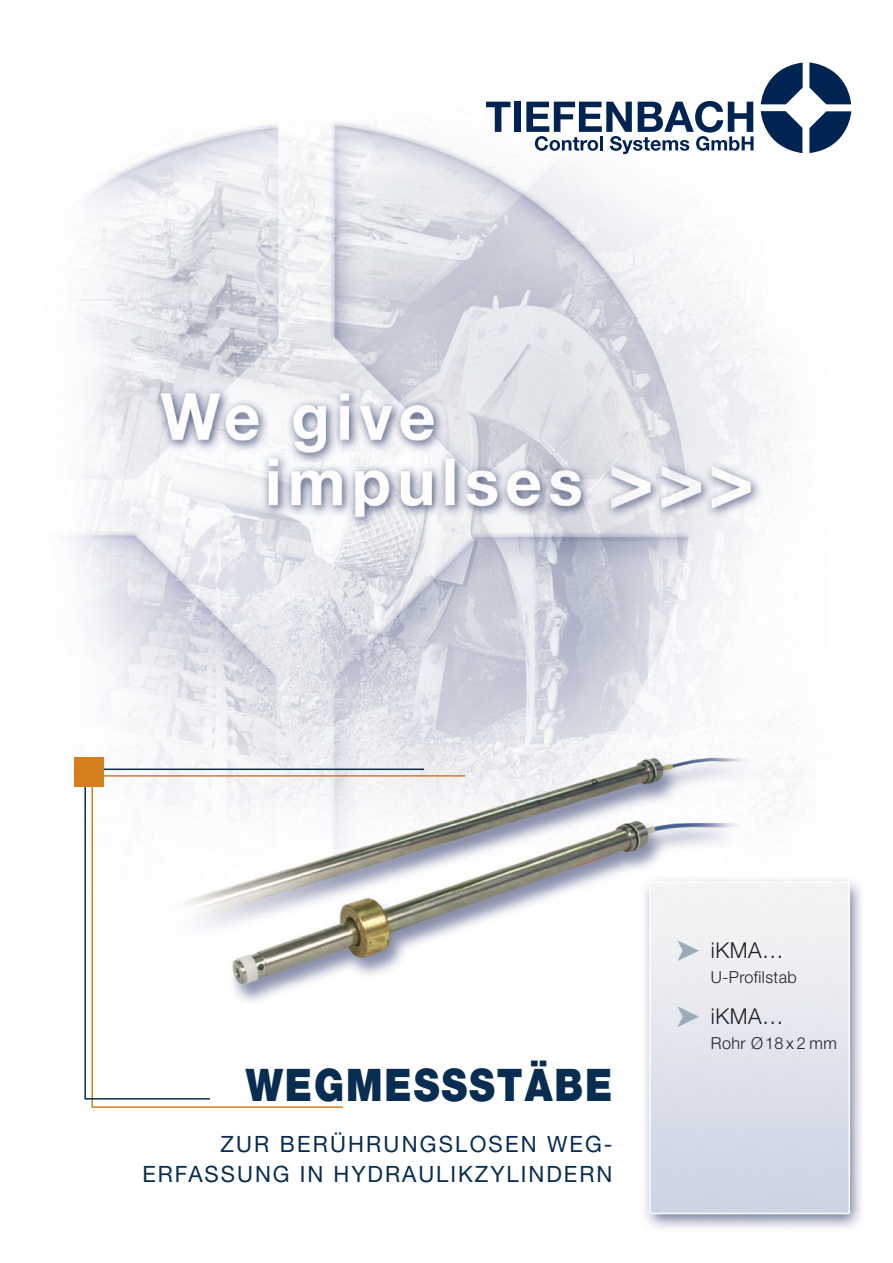
<style>
.page{position:relative;width:893px;height:1263px;background:#fff}
.page>*{position:absolute;margin:0;border:0;box-sizing:border-box;transform-origin:0 0}
.t1{font:900 45px "Helvetica Neue";letter-spacing:.05em;color:#082d51;scale:.86 1}
.t2{font:22.5px/30px "Helvetica Neue";letter-spacing:.09em;color:#082d51;text-align:right}
.t3{font:300 21.9px "Helvetica Neue";letter-spacing:.025em;color:#201e21}
.t4{font:300 16.5px "Helvetica Neue";letter-spacing:.025em;color:#201e21}
.s1{color:#9cabb9}
</style>
<div class="page">
<img style="left:72px;top:62px;width:789px;height:1166px">
<svg style="left:761px;top:63px;width:42px;height:41px"></svg>
<svg style="left:809px;top:111px;width:42px;height:42px"></svg>
<svg style="left:809px;top:62px;width:42px;height:42px"></svg>
<svg style="left:761px;top:111px;width:41px;height:42px"></svg>
<svg style="left:487px;top:102px;width:23px;height:30px"></svg>
<div style="left:514px;top:102px;width:7px;height:30px;background:#002452"></div>
<svg style="left:526px;top:101px;width:227px;height:53px"></svg>
<svg style="left:91px;top:774px;width:376px;height:334px"></svg>
<svg style="left:84px;top:768px;width:341px;height:332px"></svg>
<div style="left:74px;top:757px;width:30px;height:30px;background:#d57e1d"></div>
<h1 class="t1" style="left:246px;top:1068px;width:428px">WEGMESSSTÄBE</h1>
<p class="t2" style="left:142px;top:1131px;width:471px">ZUR BERÜHRUNGSLOSEN WEG-<br>ERFASSUNG IN HYDRAULIKZYLINDERN</p>
<p class="t3" style="left:677px;top:942px;width:108px"><span class="s1">➤</span> iKMA…</p>
<p class="t4" style="left:711px;top:972px;width:87px">U-Profilstab</p>
<p class="t3" style="left:677px;top:1008px;width:108px"><span class="s1">➤</span> iKMA…</p>
<p class="t4" style="left:711px;top:1037px;width:127px">Rohr Ø18x2 mm</p>
</div>
